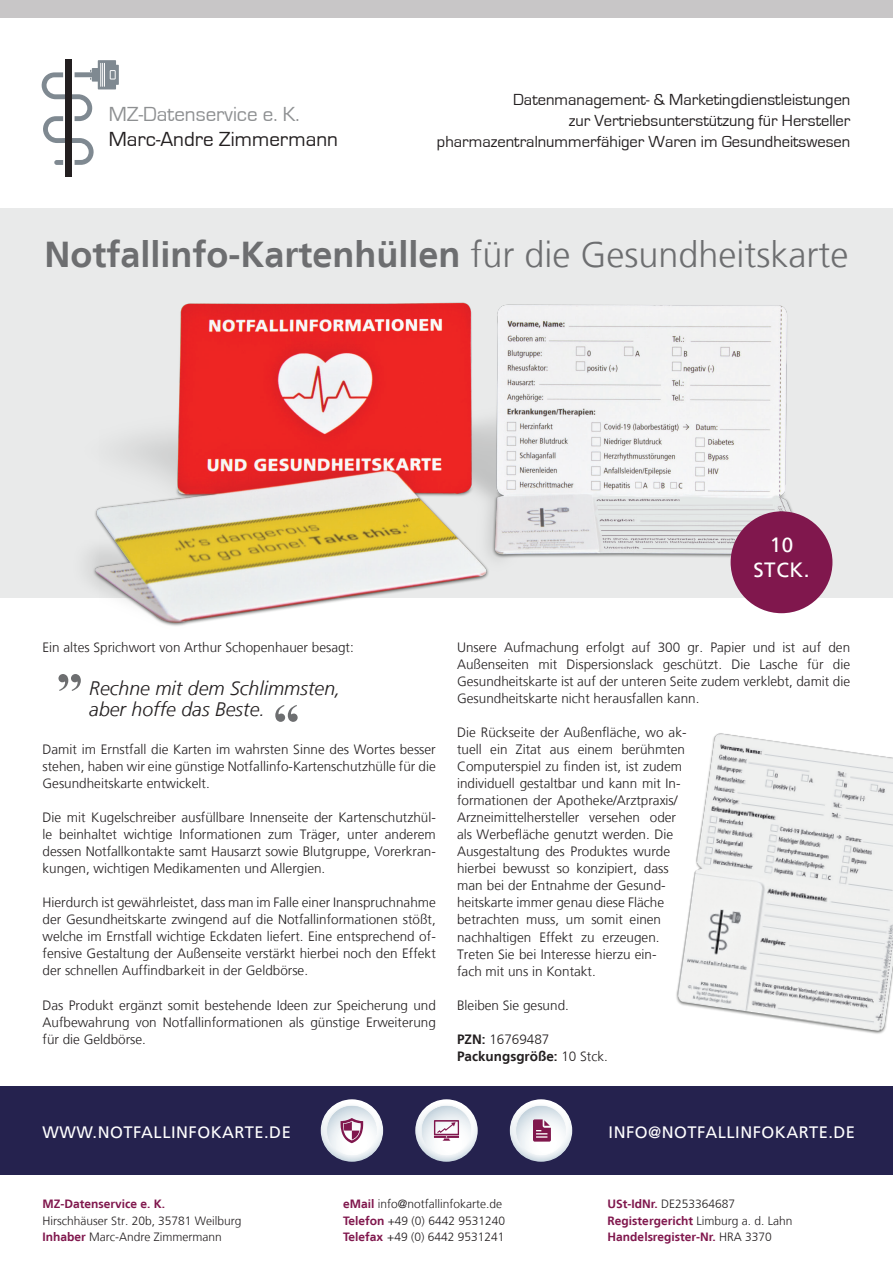
<style>
.page{position:relative;width:893px;height:1263px;background:#fff}
.page>*{position:absolute;margin:0;border:0;box-sizing:border-box;transform-origin:0 0}
.t1{font:700 36px "Frutiger LT";color:#6d6e70}
.t2{font:21px "Eurostile";color:#231f20}
.t3{font:21px "Eurostile";color:#8e9092}
.t4{font:20.7px/24.8px "Frutiger LT";letter-spacing:.03em;color:#fff;text-align:center}
.t5{font:italic 300 19.5px/21.3px "Frutiger LT";color:#231f20}
.t6{font:16.5px/21px "Eurostile";color:#231f20;text-align:right}
.t7{font:16.5px "Frutiger LT";letter-spacing:.03em;color:#fff}
.t8{font:300 13.5px/17px "Frutiger LT";color:#231f20;text-align:justify}
.t9{font:700 13.5px/17px "Frutiger LT";color:#231f20}
.t10{font:300 12px/16.5px "Frutiger LT";color:#231f20}
.t11{font:700 12px/16.5px "Frutiger LT";color:#80174d}
.s1{font-weight:300}
.s2{font-weight:700;color:#80174d}
.s3{font-weight:300;color:#231f20}
</style>
<div class="page">
<div style="left:0;top:0;width:893px;height:17px;background:#c8c6c7"></div>
<div style="left:0;top:1086px;width:893px;height:88px;background:#25224e"></div>
<svg style="left:321px;top:1100px;width:62px;height:61px"></svg>
<svg style="left:415px;top:1100px;width:62px;height:61px"></svg>
<svg style="left:510px;top:1100px;width:62px;height:61px"></svg>
<svg style="left:41px;top:59px;width:78px;height:106px"></svg>
<div style="left:66px;top:60px;width:6px;height:117px;background:#231f20"></div>
<div style="left:0;top:208px;width:893px;height:389px;background:#e9eaea"></div>
<img style="left:61px;top:128px;width:769px;height:498px">
<svg style="left:58px;top:674px;width:23px;height:17px"></svg>
<svg style="left:275px;top:705px;width:23px;height:17px"></svg>
<img style="left:676px;top:733px;width:217px;height:301px">
<div style="left:731px;top:511px;width:101px;height:102px;background:#80174d;border-radius:50%"></div>
<h2 class="t3" style="left:109px;top:103px;width:192px">MZ-Datenservice e. K.</h2>
<h2 class="t2" style="left:109px;top:128px;width:231px">Marc-Andre Zimmermann</h2>
<p class="t6" style="left:437px;top:89px;width:415px">Datenmanagement- &amp; Marketingdienstleistungen<br>zur Vertriebsunterstützung für Hersteller pharmazentralnummerfähiger Waren im Gesundheitswesen</p>
<h1 class="t1" style="left:44px;top:233px;width:806px">Notfallinfo-Kartenhüllen <span class="s1">für die Gesundheitskarte</span></h1>
<h3 class="t4" style="left:753px;top:533px;width:58px">10<br>STCK.</h3>
<p class="t8" style="left:43px;top:639px;width:313px">Ein altes Sprichwort von Arthur Schopenhauer besagt:</p>
<h3 class="t5" style="left:89px;top:678px;width:253px">Rechne mit dem Schlimmsten, aber hoffe das Beste.</h3>
<p class="t8" style="left:43px;top:741px;width:395px">Damit im Ernstfall die Karten im wahrsten Sinne des Wortes besser stehen, haben wir eine günstige Notfallinfo-Kartenschutzhülle für die Gesundheitskarte entwickelt.</p>
<p class="t8" style="left:43px;top:809px;width:395px">Die mit Kugelschreiber ausfüllbare Innenseite der Kartenschutzhül&shy;le beinhaltet wichtige Informationen zum Träger, unter anderem dessen Notfallkontakte samt Hausarzt sowie Blutgruppe, Vorerkran&shy;kungen, wichtigen Medikamenten und Allergien.</p>
<p class="t8" style="left:43px;top:894px;width:395px">Hierdurch ist gewährleistet, dass man im Falle einer Inanspruchnahme der Gesundheitskarte zwingend auf die Notfallinformationen stößt, welche im Ernstfall wichtige Eckdaten liefert. Eine entsprechend of&shy;fensive Gestaltung der Außenseite verstärkt hierbei noch den Effekt der schnellen Auffindbarkeit in der Geldbörse.</p>
<p class="t8" style="left:43px;top:996px;width:395px">Das Produkt ergänzt somit bestehende Ideen zur Speicherung und Aufbewahrung von Notfallinformationen als günstige Erweiterung für die Geldbörse.</p>
<p class="t8" style="left:457px;top:639px;width:395px">Unsere Aufmachung erfolgt auf 300 gr. Papier und ist auf den Außenseiten mit Dispersionslack geschützt. Die Lasche für die Gesundheitskarte ist auf der unteren Seite zudem verklebt, damit die Gesundheitskarte nicht herausfallen kann.</p>
<p class="t8" style="left:457px;top:724px;width:231px;text-align:left">Die Rückseite der Außenfläche, wo ak&shy;tuell ein Zitat aus einem berühmten Computerspiel zu finden ist, ist zudem individuell gestaltbar und kann mit In&shy;formationen der Apotheke/Arztpraxis/ Arzneimittelhersteller versehen oder als Werbefläche genutzt werden. Die Ausgestaltung des Produktes wurde hierbei bewusst so konzipiert, dass man bei der Entnahme der Gesund&shy;heitskarte immer genau diese Fläche betrachten muss, um somit einen nachhaltigen Effekt zu erzeugen.<br>Treten Sie bei Interesse hierzu ein-<br>fach mit uns in Kontakt.</p>
<p class="t8" style="left:457px;top:996px;width:113px">Bleiben Sie gesund.</p>
<p class="t9" style="left:457px;top:1030px;width:152px">PZN: <span class="s1">16769487<br></span>Packungsgröße: <span class="s1">10 Stck.</span></p>
<p class="t7" style="left:43px;top:1123px;width:250px">WWW.NOTFALLINFOKARTE.DE</p>
<p class="t7" style="left:609px;top:1123px;width:248px">INFO@NOTFALLINFOKARTE.DE</p>
<p class="t11" style="left:43px;top:1196px;width:124px">MZ-Datenservice e. K.</p>
<p class="t10" style="left:43px;top:1212px;width:201px">Hirschhäuser Str. 20b, 35781 Weilburg<br><span class="s2">Inhaber</span> Marc-Andre Zimmermann</p>
<p class="t10" style="left:343px;top:1196px;width:163px"><span class="s2">eMail</span> info@notfallinfokarte.de<br><span class="s2">Telefon</span> +49 (0) 6442 9531240<br><span class="s2">Telefax</span> +49 (0) 6442 9531241</p>
<p class="t11" style="left:608px;top:1196px;width:186px">USt-IdNr. <span class="s3">DE253364687<br></span>Registergericht <span class="s3">Limburg a. d. Lahn<br></span>Handelsregister-Nr. <span class="s3">HRA 3370</span></p>
</div>
